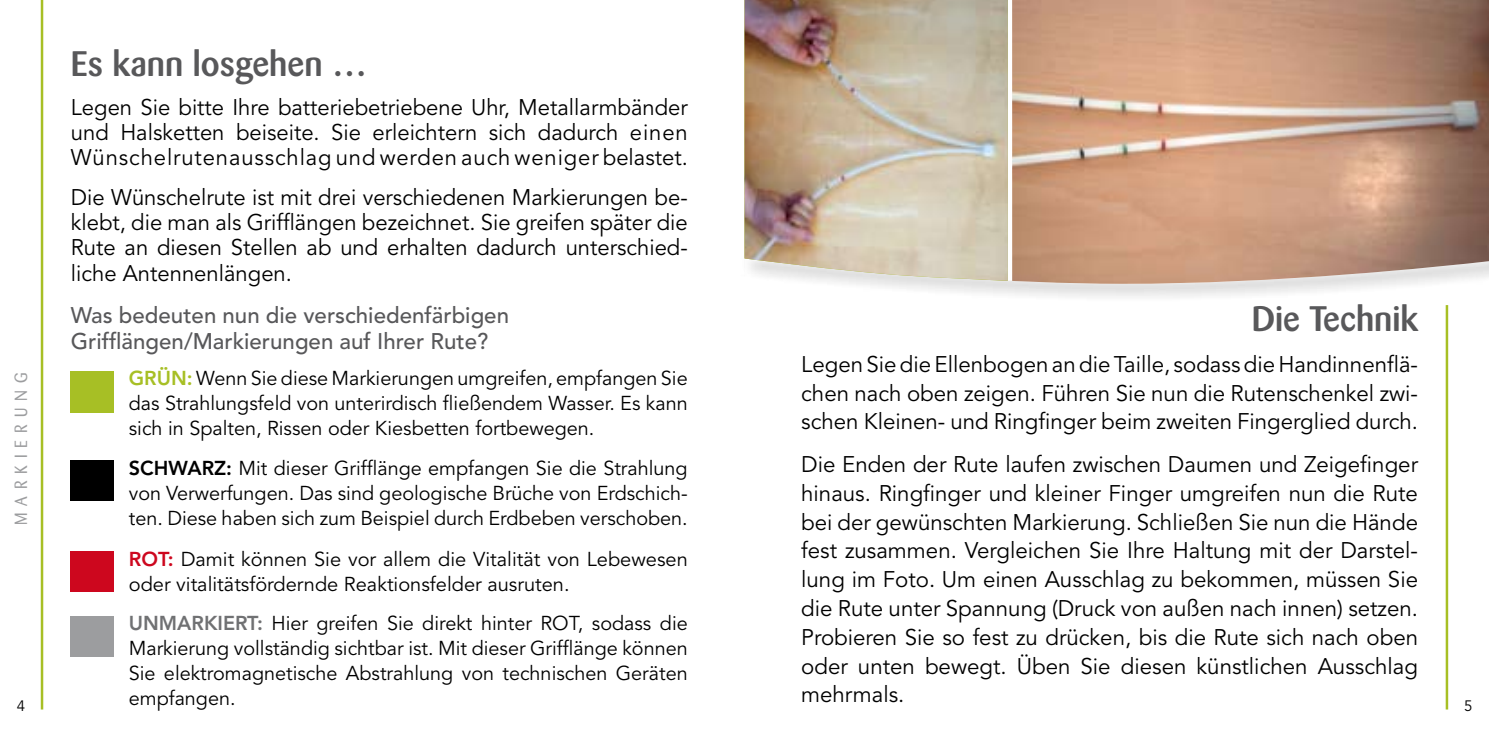
<style>
.page{position:relative;width:1489px;height:745px;background:#fff}
.page>*{position:absolute;margin:0;border:0;box-sizing:border-box;transform-origin:0 0}
.t1{font:500 35px "Barmeno";color:#58585a}
.t2{font:22.5px/28.8px "Avenir";color:#000;text-align:justify}
.t3{font:500 22.5px/26.2px "Avenir";color:#58585a}
.t4{font:20px/25px "Avenir";color:#000;text-align:justify}
.t5{font:17.5px "Barmeno";letter-spacing:.44em;color:#9c9d9f;scale:.9 1}
.t6{font:15px "Avenir";color:#000}
.s1{font-weight:800;color:#a7bf25}
.s2{font-weight:800}
.s3{font-weight:800;color:#cd071e}
.s4{font-weight:800;color:#707173}
</style>
<div class="page">
<div style="left:744px;top:250px;width:744px;height:51px;background:#000;opacity:.75"></div>
<hr style="left:1445px;top:305px;width:2px;height:404px;background:#a7bf25">
<hr style="left:41px;top:0;width:2px;height:709px;background:#a7bf25">
<div style="left:71px;top:370px;width:43px;height:42px;background:#a7bf25"></div>
<div style="left:71px;top:459px;width:43px;height:41px;background:#000"></div>
<div style="left:71px;top:550px;width:43px;height:41px;background:#cd071e"></div>
<div style="left:71px;top:615px;width:43px;height:41px;background:#9c9d9f"></div>
<img style="left:811px;top:0;width:677px;height:284px">
<div style="left:1007px;top:0;width:5px;height:281px;background:#fff"></div>
<img style="left:744px;top:0;width:263px;height:280px">
<h1 class="t1" style="left:71px;top:43px;width:298px">Es kann losgehen …</h1>
<p class="t2" style="left:71px;top:96px;width:618px;line-height:25px">Legen Sie bitte Ihre batteriebetriebene Uhr, Metallarmbänder und Halsketten beiseite. Sie erleichtern sich dadurch einen Wünschelrutenausschlag und werden auch weniger belastet.</p>
<p class="t2" style="left:71px;top:186px;width:618px;line-height:25px">Die Wünschelrute ist mit drei verschiedenen Markierungen be&shy;klebt, die man als Grifflängen bezeichnet. Sie greifen später die Rute an diesen Stellen ab und erhalten dadurch unterschied&shy;liche Antennenlängen.</p>
<p class="t3" style="left:71px;top:302px;width:439px">Was bedeuten nun die verschiedenfärbigen<br>Grifflängen/Markierungen auf Ihrer Rute?</p>
<h1 class="t1" style="left:1251px;top:298px;width:168px">Die Technik</h1>
<p class="t2" style="left:801px;top:350px;width:618px">Legen Sie die Ellenbogen an die Taille, sodass die Handinnenflä&shy;chen nach oben zeigen. Führen Sie nun die Rutenschenkel zwi&shy;schen Kleinen- und Ringfinger beim zweiten Fingerglied durch.</p>
<p class="t2" style="left:801px;top:450px;width:618px">Die Enden der Rute laufen zwischen Daumen und Zeigefinger hinaus. Ringfinger und kleiner Finger umgreifen nun die Rute bei der gewünschten Markierung. Schließen Sie nun die Hände fest zusammen. Vergleichen Sie Ihre Haltung mit der Darstel&shy;lung im Foto. Um einen Ausschlag zu bekommen, müssen Sie die Rute unter Spannung (Druck von außen nach innen) setzen.<br>Probieren Sie so fest zu drücken, bis die Rute sich nach oben oder unten bewegt. Üben Sie diesen künstlichen Ausschlag mehrmals.</p>
<p class="t5" style="left:11px;top:525px;width:171px;rotate:-90deg">MARKIERUNG</p>
<p class="t4" style="left:129px;top:366px;width:560px"><span class="s1">GRÜN:</span> Wenn Sie diese Markierungen umgreifen, empfangen Sie das Strahlungsfeld von unterirdisch fließendem Wasser. Es kann sich in Spalten, Rissen oder Kiesbetten fortbewegen.</p>
<p class="t4" style="left:129px;top:455px;width:560px"><span class="s2">SCHWARZ:</span> Mit dieser Grifflänge empfangen Sie die Strahlung von Verwerfungen. Das sind geologische Brüche von Erdschich&shy;ten. Diese haben sich zum Beispiel durch Erdbeben verschoben.</p>
<p class="t4" style="left:129px;top:546px;width:560px"><span class="s3">ROT:</span> Damit können Sie vor allem die Vitalität von Lebewesen oder vitalitätsfördernde Reaktionsfelder ausruten.</p>
<p class="t4" style="left:129px;top:610px;width:560px"><span class="s4">UNMARKIERT:</span> Hier greifen Sie direkt hinter ROT, sodass die Markierung vollständig sichtbar ist. Mit dieser Grifflänge können Sie elektromagnetische Abstrahlung von technischen Geräten empfangen.</p>
<p class="t6" style="left:17px;top:696px;width:10px">4</p>
<p class="t6" style="left:1463px;top:696px;width:10px">5</p>
</div>
